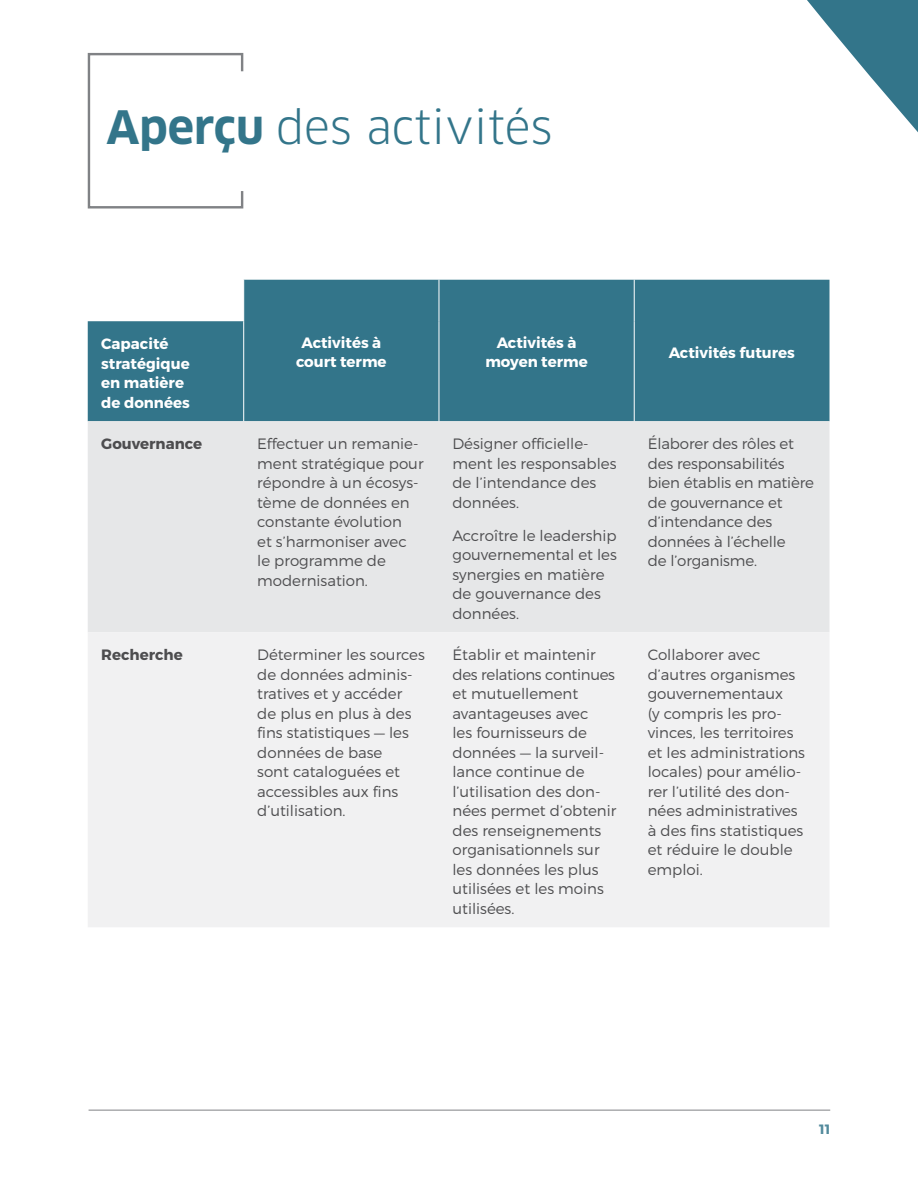
<style>
.page{position:relative;width:918px;height:1188px;background:#fff}
.page>*{position:absolute;margin:0;border:0;box-sizing:border-box;transform-origin:0 0}
.t1{font:45px "Clan OT";color:#33758a}
.t2{font:300 15px/19.5px "Montserrat";color:#4d4d4f}
.t3{font:700 15px/19.5px "Montserrat";color:#fff;text-align:center}
.t4{font:700 15px "Montserrat";color:#4d4d4f}
.t5{font:700 13.5px "Montserrat";color:#528a9c}
.s1{font-weight:700}
</style>
<div class="page">
<hr style="left:89px;top:1110px;width:741px;height:1px;background:#808285">
<div style="left:88px;top:280px;width:742px;height:141px;background:#33758a"></div>
<div style="left:88px;top:421px;width:742px;height:211px;background:#e6e7e8"></div>
<div style="left:88px;top:632px;width:741px;height:295px;background:#f1f1f2"></div>
<hr style="left:439px;top:280px;width:1px;height:41px;background:#fff">
<hr style="left:634px;top:280px;width:1px;height:41px;background:#fff">
<hr style="left:439px;top:321px;width:1px;height:100px;background:#fff">
<hr style="left:634px;top:321px;width:1px;height:100px;background:#fff">
<hr style="left:243px;top:280px;width:1px;height:41px;background:#fff">
<hr style="left:243px;top:321px;width:1px;height:100px;background:#fff">
<svg style="left:807px;top:0;width:111px;height:132px"></svg>
<svg style="left:87px;top:52px;width:157px;height:157px"></svg>
<h1 class="t1" style="left:106px;top:101px;width:448px"><span class="s1">Aperçu</span> des activités</h1>
<p class="t3" style="left:296px;top:333px;width:92px">Activités à court terme</p>
<p class="t3" style="left:485px;top:333px;width:104px">Activités à moyen terme</p>
<p class="t3" style="left:669px;top:343px;width:128px">Activités futures</p>
<p class="t3" style="left:101px;top:334px;width:90px;text-align:left">Capacité stratégique en matière de données</p>
<p class="t4" style="left:101px;top:435px;width:102px">Gouvernance</p>
<p class="t2" style="left:257px;top:434px;width:168px">Effectuer un remanie&shy;ment stratégique pour répondre à un écosys&shy;tème de données en constante évolution<br>et s’harmoniser avec<br>le programme de modernisation.</p>
<p class="t2" style="left:452px;top:434px;width:165px">Désigner officielle&shy;ment les responsables de l’intendance des données.</p>
<p class="t2" style="left:648px;top:434px;width:168px">Élaborer des rôles et des responsabilités bien établis en matière de gouvernance et d’intendance des données à l’échelle<br>de l’organisme.</p>
<p class="t2" style="left:452px;top:525px;width:166px">Accroître le leadership gouvernemental et les synergies en matière de gouvernance des données.</p>
<p class="t4" style="left:101px;top:646px;width:83px">Recherche</p>
<p class="t2" style="left:257px;top:645px;width:169px">Déterminer les sources de données adminis&shy;tratives et y accéder de plus en plus à des fins statistiques — les données de base<br>sont cataloguées et accessibles aux fins d’utilisation.</p>
<p class="t2" style="left:452px;top:645px;width:165px">Établir et maintenir des relations continues et mutuellement avantageuses avec<br>les fournisseurs de données — la surveil&shy;lance continue de l’utilisation des don&shy;nées permet d’obtenir des renseignements organisationnels sur les données les plus utilisées et les moins utilisées.</p>
<p class="t2" style="left:648px;top:645px;width:159px">Collaborer avec d’autres organismes gouvernementaux<br>(y compris les pro&shy;vinces, les territoires et les administrations locales) pour amélio&shy;rer l’utilité des don&shy;nées administratives à des fins statistiques et réduire le double emploi.</p>
<p class="t5" style="left:819px;top:1121px;width:13px">11</p>
</div>
